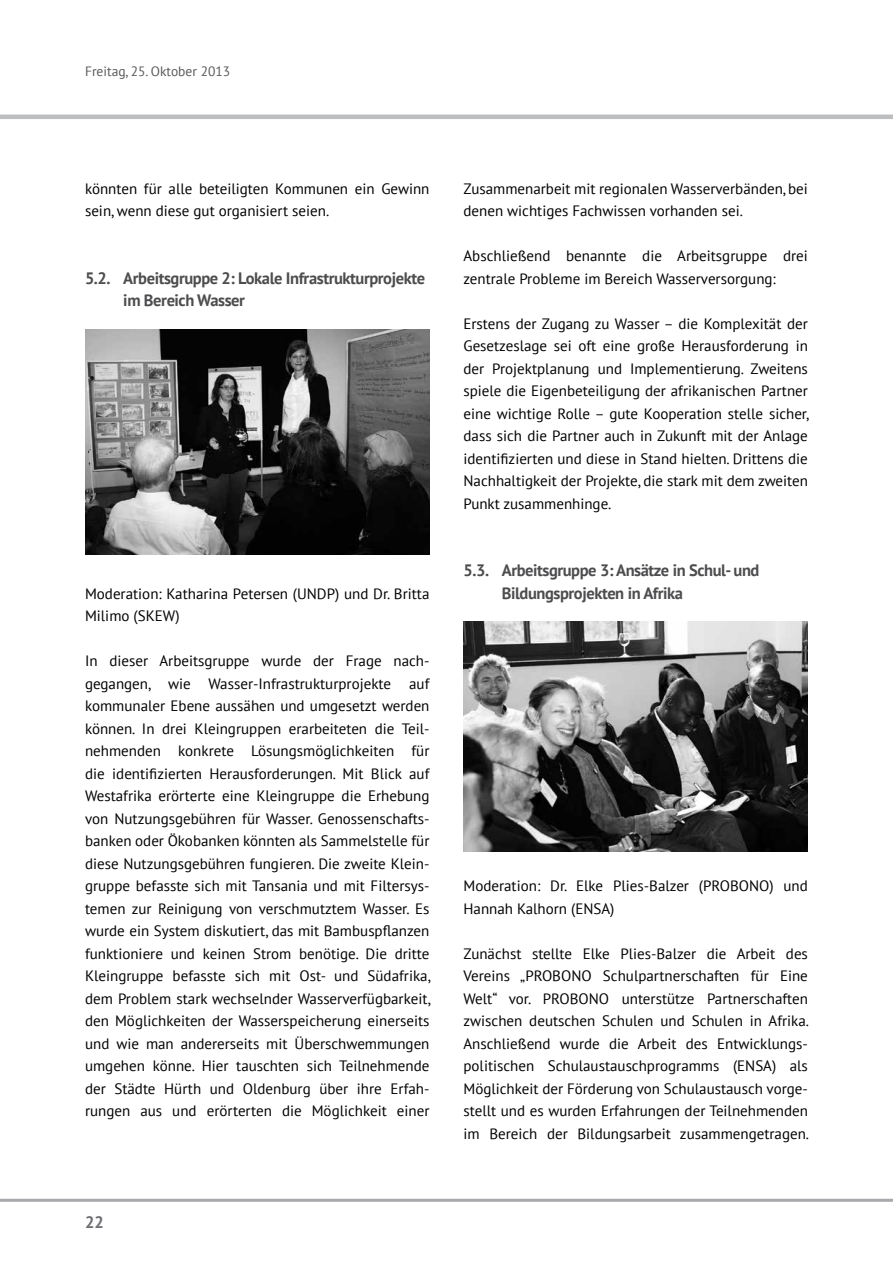
<style>
.page{position:relative;width:893px;height:1263px;background:#fff}
.page>*{position:absolute;margin:0;border:0;box-sizing:border-box;transform-origin:0 0}
.t1{font:700 16.5px/22.5px "PT Sans";letter-spacing:-.025em;color:#4d4d4f}
.t2{font:700 16.5px "PT Sans";color:#6d6e71}
.t3{font:15px/22.5px "PT Sans";color:#000}
.t4{font:13.5px "PT Sans";color:#58595b}
</style>
<div class="page">
<hr style="left:0;top:115px;width:893px;height:4px;background:#bcbec0">
<hr style="left:0;top:1199px;width:893px;height:3px;background:#a7a9ac">
<img style="left:85px;top:330px;width:344px;height:225px">
<img style="left:463px;top:622px;width:345px;height:229px">
<p class="t4" style="left:85px;top:63px;width:147px">Freitag, 25. Oktober 2013</p>
<p class="t3" style="left:85px;top:177px;width:346px">könnten für alle beteiligten Kommunen ein Gewinn sein, wenn diese gut organisiert seien.</p>
<h3 class="t1" style="left:123px;top:266px;width:303px;text-indent:-38px">5.2. Arbeitsgruppe 2: Lokale Infrastrukturprojekte im Bereich Wasser</h3>
<p class="t3" style="left:85px;top:582px;width:346px">Moderation: Katharina Petersen (UNDP) und Dr. Britta<br>Milimo (SKEW)</p>
<p class="t3" style="left:85px;top:649px;width:347px;text-align:justify">In dieser Arbeitsgruppe wurde der Frage nach&shy;gegangen, wie Wasser-Infrastrukturprojekte auf kommunaler Ebene aussähen und umgesetzt werden können. In drei Kleingruppen erarbeiteten die Teil&shy;nehmenden konkrete Lösungsmöglichkeiten für die identifizierten Herausforderungen. Mit Blick auf Westafrika erörterte eine Kleingruppe die Erhebung von Nutzungsgebühren für Wasser. Genossenschafts&shy;banken oder Ökobanken könnten als Sammelstelle für diese Nutzungsgebühren fungieren. Die zweite Klein&shy;gruppe befasste sich mit Tansania und mit Filtersys&shy;temen zur Reinigung von verschmutztem Wasser. Es wurde ein System diskutiert, das mit Bambuspflanzen funktioniere und keinen Strom benötige. Die dritte Kleingruppe befasste sich mit Ost- und Südafrika, dem Problem stark wechselnder Wasserverfügbarkeit, den Möglichkeiten der Wasserspeicherung einerseits und wie man andererseits mit Überschwemmungen umgehen könne. Hier tauschten sich Teilnehmende der Städte Hürth und Oldenburg über ihre Erfah&shy;rungen aus und erörterten die Möglichkeit einer</p>
<p class="t2" style="left:85px;top:1211px;width:20px">22</p>
<p class="t3" style="left:463px;top:177px;width:346px">Zusammenarbeit mit regionalen Wasserverbänden, bei denen wichtiges Fachwissen vorhanden sei.</p>
<p class="t3" style="left:463px;top:244px;width:346px">Abschließend benannte die Arbeitsgruppe drei zentrale Probleme im Bereich Wasserversorgung:</p>
<p class="t3" style="left:463px;top:312px;width:347px;text-align:justify">Erstens der Zugang zu Wasser – die Komplexität der Gesetzeslage sei oft eine große Herausforderung in der Projektplanung und Implementierung. Zweitens spiele die Eigenbeteiligung der afrikanischen Partner eine wichtige Rolle – gute Kooperation stelle sicher, dass sich die Partner auch in Zukunft mit der Anlage identifizierten und diese in Stand hielten. Drittens die Nachhaltigkeit der Projekte, die stark mit dem zweiten Punkt zusammenhinge.</p>
<h3 class="t1" style="left:502px;top:559px;width:259px;text-indent:-38px">5.3. Arbeitsgruppe 3: Ansätze in Schul- und<br>Bildungsprojekten in Afrika</h3>
<p class="t3" style="left:463px;top:874px;width:346px">Moderation: Dr. Elke Plies-Balzer (PROBONO) und<br>Hannah Kalhorn (ENSA)</p>
<p class="t3" style="left:463px;top:942px;width:347px;text-align:justify">Zunächst stellte Elke Plies-Balzer die Arbeit des Vereins „PROBONO Schulpartnerschaften für Eine Welt“ vor. PROBONO unterstütze Partnerschaften zwischen deutschen Schulen und Schulen in Afrika.<br>Anschließend wurde die Arbeit des Entwicklungs&shy;politischen Schulaustauschprogramms (ENSA) als Möglichkeit der Förderung von Schulaustausch vorge&shy;stellt und es wurden Erfahrungen der Teilnehmenden im Bereich der Bildungsarbeit zusammengetragen.</p>
</div>
